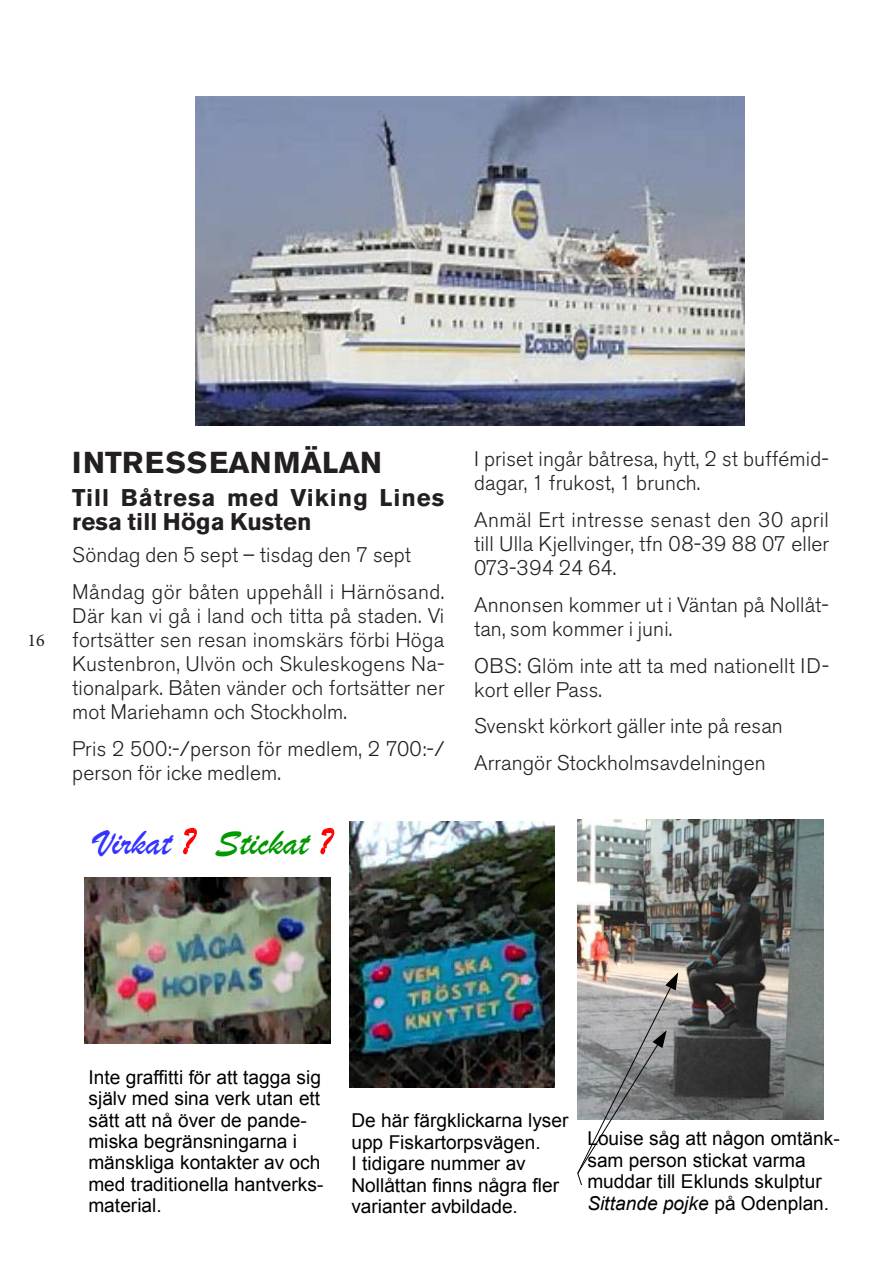
<style>
.page{position:relative;width:893px;height:1263px;background:#fff}
.page>*{position:absolute;margin:0;border:0;box-sizing:border-box;transform-origin:0 0}
.t1{font:38.25px "Brush Script";color:#090}
.t2{font:700 30px "Akzidenz Grotesk BE";letter-spacing:.005em;color:#231f20}
.t3{font:700 24px/24px "Akzidenz Grotesk BE";letter-spacing:.04em;color:#231f20}
.t4{font:300 21px/24px "Akzidenz Grotesk BE";letter-spacing:.005em;color:#231f20}
.t5{font:19.05px/21.5px "Arial";color:#000}
.t6{font:18px "Minion Pro";color:#231f20}
.s1{color:#33f}
.s2{color:#f00}
.s3{font-style:italic}
</style>
<div class="page">
<img style="left:578px;top:819px;width:245px;height:300px">
<img style="left:85px;top:877px;width:245px;height:167px">
<img style="left:349px;top:821px;width:205px;height:266px">
<svg style="left:577px;top:972px;width:101px;height:213px"></svg>
<svg style="left:183px;top:827px;width:14px;height:28px"></svg>
<svg style="left:320px;top:827px;width:15px;height:28px"></svg>
<img style="left:196px;top:96px;width:548px;height:329px">
<p class="t6" style="left:27px;top:628px;width:19px">16</p>
<h2 class="t2" style="left:72px;top:445px;width:311px">INTRESSEANMÄLAN</h2>
<p class="t3" style="left:72px;top:486px;width:374px">Till Båtresa med Viking Lines resa till Höga Kusten</p>
<p class="t4" style="left:72px;top:537px;width:374px;line-height:36.8px">Söndag den 5 sept – tisdag den 7 sept<br>Måndag gör båten uppehåll i Härnösand.</p>
<p class="t4" style="left:72px;top:604px;width:374px;text-align:justify">Där kan vi gå i land och titta på staden. Vi fortsätter sen resan inomskärs förbi Höga Kustenbron, Ulvön och Skuleskogens Na&shy;tionalpark. Båten vänder och fortsätter ner mot Mariehamn och Stockholm.</p>
<p class="t4" style="left:72px;top:737px;width:374px">Pris 2 500:-/person för medlem, 2 700:-/ person för icke medlem.</p>
<h1 class="t1" style="left:96px;top:818px;width:236px"><span class="s1">Virkat</span> <span class="s2">?</span> Stickat <span class="s2">?</span></h1>
<p class="t4" style="left:474px;top:447px;width:356px">I priset ingår båtresa, hytt, 2 st buffémid&shy;dagar, 1 frukost, 1 brunch.</p>
<p class="t4" style="left:474px;top:508px;width:356px;text-align:justify">Anmäl Ert intresse senast den 30 april till Ulla Kjellvinger, tfn 08-39 88 07 eller 073-394 24 64.</p>
<p class="t4" style="left:474px;top:593px;width:356px">Annonsen kommer ut i Väntan på Nollåt&shy;tan, som kommer i juni.</p>
<p class="t4" style="left:474px;top:654px;width:357px">OBS: Glöm inte att ta med nationellt ID&shy;kort eller Pass.</p>
<p class="t4" style="left:474px;top:708px;width:310px;line-height:36.8px">Svenskt körkort gäller inte på resan<br>Arrangör Stockholmsavdelningen</p>
<p class="t5" style="left:88px;top:1068px;width:236px">Inte graffitti för att tagga sig själv med sina verk utan ett sätt att nå över de pande&shy;miska begränsningarna i mänskliga kontakter av och med traditionella hantverks&shy;material.</p>
<p class="t5" style="left:351px;top:1111px;width:218px">De här färgklickarna lyser upp Fiskartorpsvägen.<br>I tidigare nummer av<br>Nollåttan finns några fler varianter avbildade.</p>
<p class="t5" style="left:587px;top:1129px;width:254px">Louise såg att någon omtänk&shy;sam person stickat varma muddar till Eklunds skulptur<br><span class="s3">Sittande pojke</span> på Odenplan.</p>
</div>
